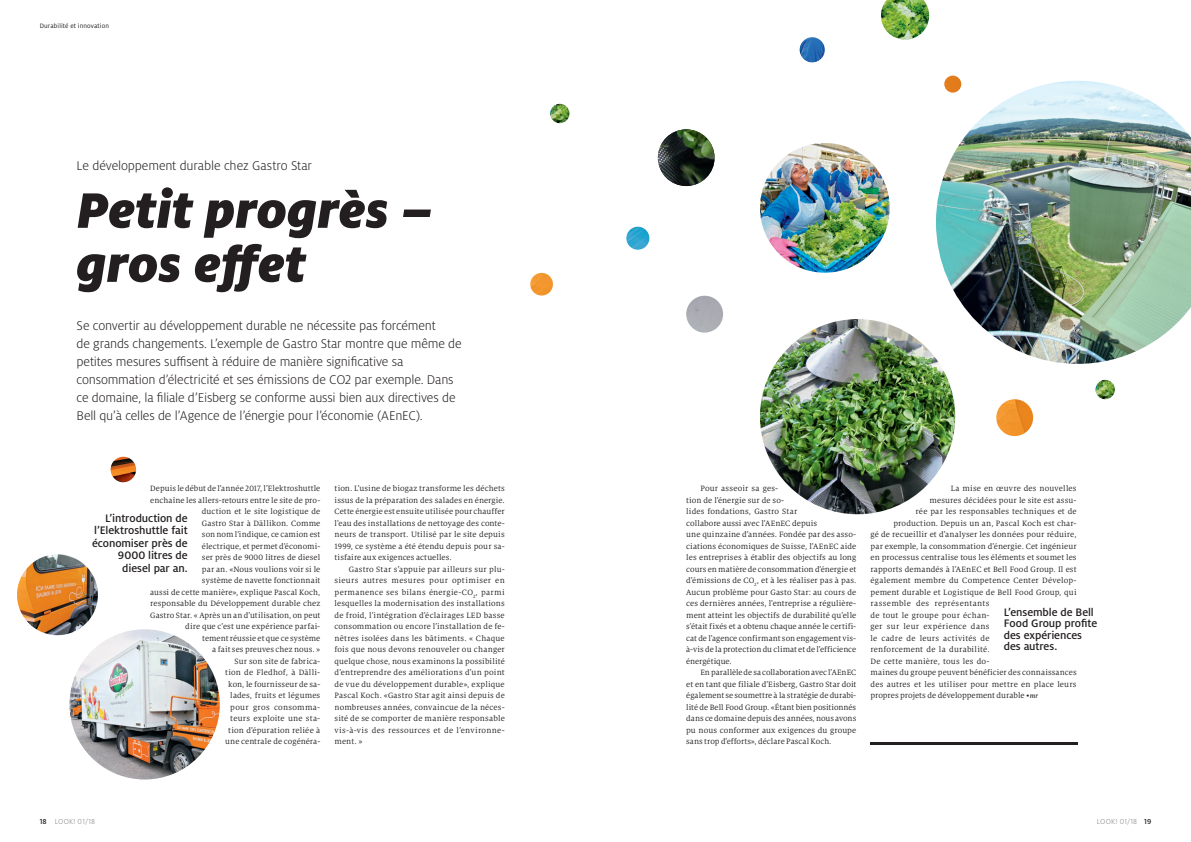
<style>
.page{position:relative;width:1191px;height:842px;background:#fff}
.page>*{position:absolute;margin:0;border:0;box-sizing:border-box;transform-origin:0 0}
.t1{font:italic 900 55.2px/54px "Milo Pro";letter-spacing:.005em;color:#231f20}
.t2{font:300 14px/18px "Milo Pro";letter-spacing:-.015em;color:#231f20}
.t3{font:500 12px/12.5px "Milo Pro";letter-spacing:-.005em;color:#231f20}
.t4{font:8.5px/11.5px "Milo Serif Pro";letter-spacing:.015em;color:#231f20;text-align:justify}
.t5{font:8.5px "Milo Serif Pro";letter-spacing:-.005em;color:#231f20}
.t6{font:8.5px "Milo Serif Pro";letter-spacing:.045em;color:#231f20}
.t7{font:8.5px "Milo Serif Pro";letter-spacing:.035em;color:#231f20}
.t8{font:300 8px "Milo Pro";letter-spacing:.025em;color:#808285}
.t9{font:7px "Milo Pro";letter-spacing:.015em;color:#231f20}
.s1{font-weight:500;font-style:italic;font-size:7px}
.s2{font-weight:500;color:#231f20}
</style>
<div class="page">
<img style="left:658px;top:129px;width:56px;height:57px;border-radius:28px">
<img style="left:760px;top:143px;width:129px;height:130px;border-radius:65px">
<img style="left:760px;top:319px;width:195px;height:195px;border-radius:98px">
<img style="left:936px;top:81px;width:255px;height:283px">
<img style="left:996px;top:399px;width:37px;height:37px;border-radius:18px">
<img style="left:530px;top:273px;width:23px;height:23px;border-radius:11px">
<img style="left:881px;top:0;width:48px;height:40px">
<img style="left:1095px;top:380px;width:19px;height:19px;border-radius:10px">
<img style="left:550px;top:104px;width:19px;height:19px;border-radius:10px">
<img style="left:799px;top:37px;width:26px;height:25px;border-radius:13px">
<img style="left:686px;top:296px;width:37px;height:37px;border-radius:18px">
<img style="left:626px;top:227px;width:23px;height:23px;border-radius:12px">
<img style="left:111px;top:457px;width:25px;height:25px;border-radius:13px">
<img style="left:69px;top:629px;width:151px;height:150px;border-radius:75px">
<img style="left:17px;top:554px;width:81px;height:81px;border-radius:40px">
<img style="left:944px;top:76px;width:17px;height:17px;border-radius:9px">
<hr style="left:870px;top:742px;width:207px;height:2px;background:#231f20">
<p class="t9" style="left:40px;top:22px;width:71px">Durabilité et innovation</p>
<h2 class="t2" style="left:77px;top:157px;width:237px">Le développement durable chez Gastro Star</h2>
<h1 class="t1" style="left:77px;top:183px;width:358px">Petit progrès – gros effet</h1>
<p class="t2" style="left:77px;top:317px;width:386px">Se convertir au développement durable ne nécessite pas forcément<br>de grands changements. L’exemple de Gastro Star montre que même de petites mesures suffisent à réduire de manière significative sa consommation d’électricité et ses émissions de CO2 par exemple. Dans ce domaine, la filiale d’Eisberg se conforme aussi bien aux directives de Bell qu’à celles de l’Agence de l’énergie pour l’économie (AEnEC).</p>
<p class="t4" style="left:150px;top:483px;width:172px;text-align:right">Depuis le début de l’année 2017, l’Elektroshuttle enchaîne les allers-retours entre le site de pro&shy;duction et le site logistique de<br>Gastro Star à Dällikon. Comme<br>son nom l’indique, ce camion est<br>électrique, et permet d’économi-<br>ser près de 9000 litres de diesel<br>par an. «Nous voulions voir si le<br>système de navette fonctionnait<br>aussi de cette manière», explique Pascal Koch, responsable du Développement durable chez<br>Gastro Star. « Après un an d’utilisation, on peut dire que c’est une expérience parfai-<br>tement réussie et que ce système<br>a fait ses preuves chez nous. »<br>Sur son site de fabrica-<br>tion de Fledhof, à Dälli-<br>kon, le fournisseur de sa-<br>lades, fruits et légumes<br>pour gros consomma-<br>teurs exploite une sta-<br>tion d’épuration reliée à<br>une centrale de cogénéra-</p>
<p class="t4" style="left:334px;top:483px;width:172px">tion. L’usine de biogaz transforme les déchets issus de la préparation des salades en énergie.<br>Cette énergie est ensuite utilisée pour chauffer l’eau des installations de nettoyage des conte&shy;neurs de transport. Utilisé par le site depuis 1999, ce système a été étendu depuis pour sa&shy;tisfaire aux exigences actuelles.</p>
<h3 class="t3" style="left:92px;top:512px;width:97px;text-align:right">L’introduction de l’Elektroshuttle fait économiser près de<br>9000 litres de diesel par an.</h3>
<p class="t4" style="left:334px;top:563px;width:172px;text-indent:14px">Gastro Star s’appuie par ailleurs sur plu&shy;sieurs autres mesures pour optimiser en permanence ses bilans énergie-CO<sub>2</sub>, parmi lesquelles la modernisation des installations de froid, l’intégration d’éclairages LED basse consommation ou encore l’installation de fe&shy;nêtres isolées dans les bâtiments. « Chaque fois que nous devons renouveler ou changer quelque chose, nous examinons la possibilité d’entreprendre des améliorations d’un point de vue du développement durable», explique Pascal Koch. «Gastro Star agit ainsi depuis de nombreuses années, convaincue de la néces&shy;sité de se comporter de manière responsable vis-à-vis des ressources et de l’environne&shy;ment. »</p>
<p class="t4" style="left:686px;top:483px;width:172px;text-align:left;text-indent:14px">Pour asseoir sa ges-<br>tion de l’énergie sur de so-<br>lides fondations, Gastro Star<br>collabore aussi avec l’AEnEC depuis<br>une quinzaine d’années. Fondée par des asso&shy;ciations économiques de Suisse, l’AEnEC aide les entreprises à établir des objectifs au long cours en matière de consommation d’énergie et d’émissions de CO<sub>2</sub>, et à les réaliser pas à pas.<br>Aucun problème pour Gasto Star: au cours de ces dernières années, l’entreprise a régulière&shy;ment atteint les objectifs de durabilité qu’elle s’était fixés et a obtenu chaque année le certifi&shy;cat de l’agence confirmant son engagement vis&shy;à-vis de la protection du climat et de l’efficience énergétique.</p>
<p class="t4" style="left:686px;top:667px;width:172px;text-indent:14px">En parallèle de sa collaboration avec l’AEnEC et en tant que filiale d’Eisberg, Gastro Star doit également se soumettre à la stratégie de durabi&shy;lité de Bell Food Group. «Étant bien positionnés dans ce domaine depuis des années, nous avons pu nous conformer aux exigences du groupe sans trop d’efforts», déclare Pascal Koch.</p>
<p class="t4" style="left:950px;top:483px;width:127px">La mise en œuvre des nouvelles</p>
<p class="t4" style="left:929px;top:494px;width:148px">mesures décidées pour le site est assu-</p>
<p class="t4" style="left:915px;top:506px;width:162px">rée par les responsables techniques et de</p>
<p class="t4" style="left:893px;top:517px;width:185px">production. Depuis un an, Pascal Koch est char-</p>
<p class="t4" style="left:870px;top:529px;width:207px">gé de recueillir et d’analyser les données pour réduire,</p>
<p class="t4" style="left:870px;top:540px;width:207px">par exemple, la consommation d’énergie. Cet ingénieur</p>
<p class="t4" style="left:870px;top:552px;width:208px">en processus centralise tous les éléments et soumet les</p>
<p class="t4" style="left:870px;top:563px;width:207px">rapports demandés à l’AEnEC et Bell Food Group. Il est</p>
<p class="t4" style="left:870px;top:575px;width:207px">également membre du Competence Center Dévelop-</p>
<p class="t4" style="left:870px;top:586px;width:208px">pement durable et Logistique de Bell Food Group, qui</p>
<p class="t6" style="left:870px;top:599px;width:121px">rassemble des représentants</p>
<p class="t4" style="left:870px;top:609px;width:121px">de tout le groupe pour échan-</p>
<p class="t7" style="left:870px;top:622px;width:121px">ger sur leur expérience dans</p>
<p class="t4" style="left:870px;top:632px;width:121px">le cadre de leurs activités de</p>
<p class="t4" style="left:870px;top:644px;width:121px">renforcement de la durabilité.</p>
<p class="t4" style="left:870px;top:655px;width:121px">De cette manière, tous les do-</p>
<p class="t4" style="left:870px;top:667px;width:208px">maines du groupe peuvent bénéficier des connaissances</p>
<p class="t4" style="left:870px;top:678px;width:208px">des autres et les utiliser pour mettre en place leurs</p>
<p class="t5" style="left:870px;top:691px;width:169px">propres projets de développement durable •<span class="s1">mr</span></p>
<h3 class="t3" style="left:1003px;top:606px;width:95px;line-height:11.5px">L’ensemble de Bell<br>Food Group profite des expériences des autres.</h3>
<p class="t8" style="left:40px;top:817px;width:57px"><span class="s2">18</span> LOOK! 01/18</p>
<p class="t8" style="left:1096px;top:817px;width:56px">LOOK! 01/18 <span class="s2">19</span></p>
</div>
